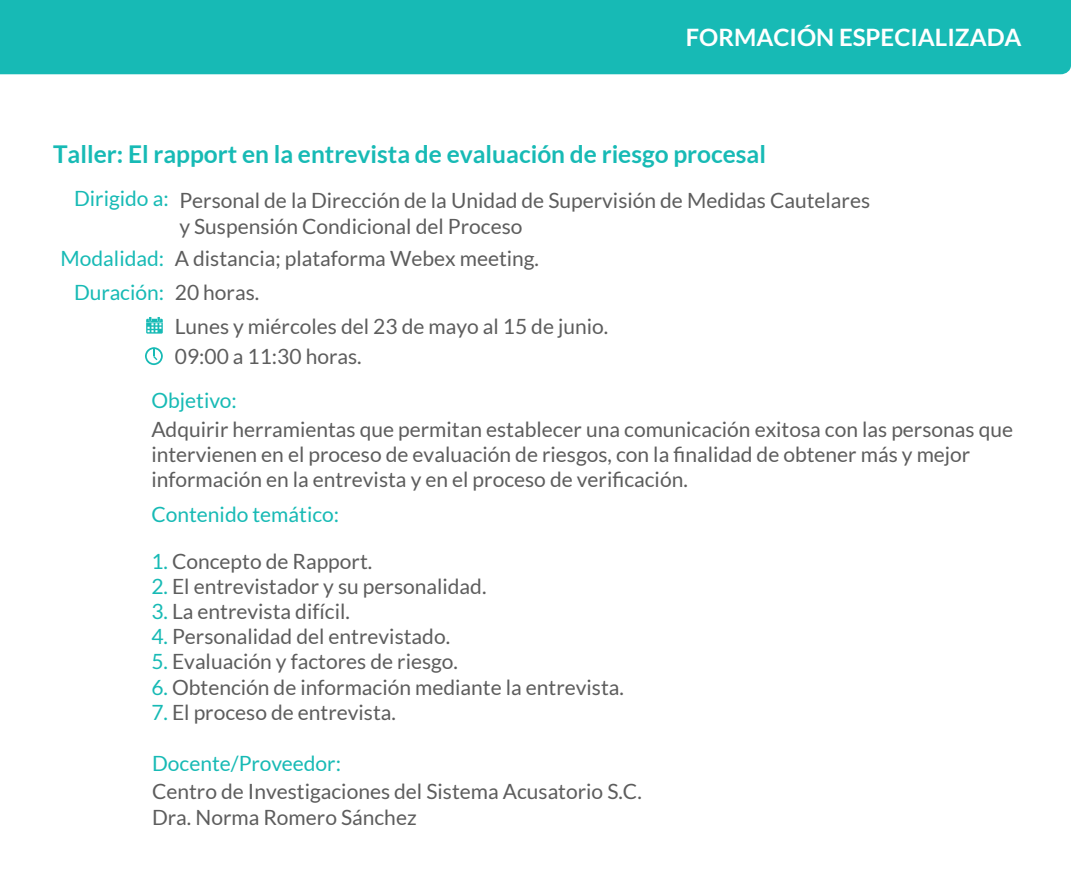
<style>
.page{position:relative;width:1071px;height:878px;background:#fff}
.page>*{position:absolute;margin:0;border:0;box-sizing:border-box;transform-origin:0 0}
.t1{font:700 24.5px "Lato";color:#17bab5}
.t2{font:700 23.97px "Lato";color:#fff}
.t3{font:21px/25.2px "Lato";color:#5d5d5d}
.t4{font:21px/34.1px "Lato";color:#17bab5;text-align:right}
.s1{color:#17bab5}
</style>
<div class="page">
<svg style="left:145px;top:347px;width:18px;height:18px"></svg>
<svg style="left:146px;top:317px;width:17px;height:17px"></svg>
<div style="left:0;top:0;width:1071px;height:74px;background:#17bab5"></div>
<p class="t2" style="left:686px;top:23px;width:337px">FORMACIÓN ESPECIALIZADA</p>
<p class="t1" style="left:53px;top:140px;width:715px">Taller: El rapport en la entrevista de evaluación de riesgo procesal</p>
<p class="t3" style="left:179px;top:188px;width:692px">Personal de la Dirección de la Unidad de Supervisión de Medidas Cautelares y Suspensión Condicional del Proceso</p>
<p class="t4" style="left:74px;top:182px;width:96px">Dirigido a:</p>
<p class="t4" style="left:61px;top:241px;width:105px">Modalidad:<br>Duración:</p>
<p class="t3" style="left:175px;top:241px;width:366px;line-height:34.1px">A distancia; plataforma Webex meeting.<br>20 horas.</p>
<p class="t3" style="left:175px;top:314px;width:435px">Lunes y miércoles del 23 de mayo al 15 de junio.</p>
<p class="t3" style="left:175px;top:344px;width:188px">09:00 a 11:30 horas.</p>
<p class="t4" style="left:151px;top:383px;width:87px">Objetivo:</p>
<p class="t3" style="left:151px;top:416px;width:863px">Adquirir herramientas que permitan establecer una comunicación exitosa con las personas que intervienen en el proceso de evaluación de riesgos, con la finalidad de obtener más y mejor información en la entrevista y en el proceso de verificación.</p>
<p class="t4" style="left:151px;top:498px;width:189px">Contenido temático:</p>
<p class="t3" style="left:151px;top:548px;width:222px"><span class="s1">1.</span> Concepto de Rapport.</p>
<p class="t3" style="left:151px;top:573px;width:337px"><span class="s1">2.</span> El entrevistador y su personalidad.</p>
<p class="t3" style="left:151px;top:599px;width:200px"><span class="s1">3.</span> La entrevista difícil.</p>
<p class="t3" style="left:151px;top:624px;width:300px"><span class="s1">4.</span> Personalidad del entrevistado.</p>
<p class="t3" style="left:151px;top:649px;width:308px"><span class="s1">5.</span> Evaluación y factores de riesgo.</p>
<p class="t3" style="left:151px;top:674px;width:474px"><span class="s1">6.</span> Obtención de información mediante la entrevista.</p>
<p class="t3" style="left:151px;top:699px;width:246px"><span class="s1">7.</span> El proceso de entrevista.</p>
<p class="t4" style="left:152px;top:746px;width:191px">Docente/Proveedor:</p>
<p class="t3" style="left:152px;top:779px;width:491px">Centro de Investigaciones del Sistema Acusatorio S.C.<br>Dra. Norma Romero Sánchez</p>
</div>
